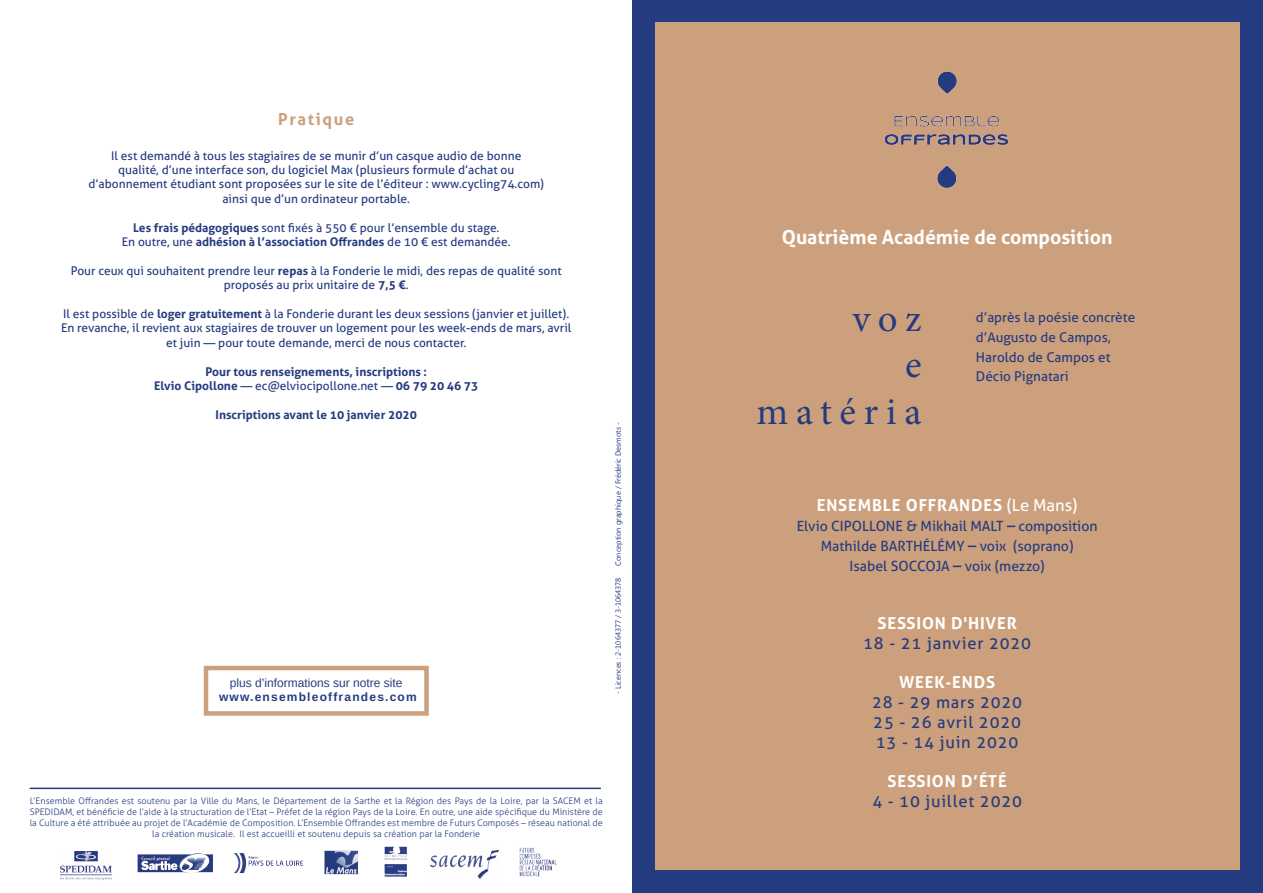
<style>
.page{position:relative;width:1263px;height:893px;background:#fff}
.page>*{position:absolute;margin:0;border:0;box-sizing:border-box;transform-origin:0 0}
.t1{font:38.85px "Minion Pro";letter-spacing:.195em;color:#253b80}
.t2{font:700 19.5px "Aller";color:#fff}
.t3{font:16.5px "Aller";letter-spacing:.05em;color:#253b80}
.t4{font:700 16.5px "Aller";letter-spacing:.05em;color:#fff}
.t5{font:700 16.5px "Aller";letter-spacing:.1em;color:#cca07c}
.t6{font:14.1px "Aller";color:#253b80}
.t7{font:13.5px "Aller";color:#253b80}
.t8{font:12px/14.4px "Aller";color:#253b80;text-align:center}
.t9{font:700 12px "Aller";color:#253b80}
.t10{font:12px "Liberation Sans";color:#253b80}
.t11{font:700 12px "Liberation Sans";letter-spacing:.1em;color:#253b80}
.t12{font:300 9px/10.8px "Aller";letter-spacing:.005em;color:#253b80;text-align:center}
.t13{font:7.5px "Lao UI";color:#253b80}
.s1{font-weight:700}
.s2{font-weight:400}
.s3{font-size:16.5px}
</style>
<div class="page">
<div style="left:631px;top:0;width:632px;height:893px;background:#253b80"></div>
<div style="left:655px;top:22px;width:584px;height:848px;background:#cca07c"></div>
<img style="left:60px;top:846px;width:497px;height:34px">
<hr style="left:30px;top:788px;width:571px;height:1px;background:#253b80">
<div style="left:204px;top:666px;width:225px;height:50px;border:4px solid #cca07c"></div>
<img style="left:884px;top:71px;width:125px;height:117px">
<p class="t5" style="left:278px;top:109px;width:78px">Pratique</p>
<p class="t8" style="left:111px;top:148px;width:412px">Il est demandé à tous les stagiaires de se munir d’un casque audio de bonne</p>
<p class="t8" style="left:118px;top:163px;width:398px">qualité, d’une interface son, du logiciel Max (plusieurs formule d’achat ou</p>
<p class="t8" style="left:88px;top:177px;width:457px">d’abonnement étudiant sont proposées sur le site de l’éditeur : www.cycling74.com)</p>
<p class="t8" style="left:222px;top:191px;width:189px">ainsi que d’un ordinateur portable.</p>
<p class="t8" style="left:133px;top:220px;width:368px"><span class="s1">Les frais pédagogiques</span> sont fixés à 550 € pour l’ensemble du stage.</p>
<p class="t9" style="left:122px;top:234px;width:390px"><span class="s2">En outre, une</span> adhésion à l’association Offrandes <span class="s2">de 10 € est demandée.</span></p>
<p class="t8" style="left:71px;top:263px;width:492px">Pour ceux qui souhaitent prendre leur <span class="s1">repas</span> à la Fonderie le midi, des repas de qualité sont proposés au prix unitaire de <span class="s1">7,5 €</span>.</p>
<p class="t8" style="left:61px;top:307px;width:512px">Il est possible de <span class="s1">loger gratuitement</span> à la Fonderie durant les deux sessions (janvier et juillet).<br>En revanche, il revient aux stagiaires de trouver un logement pour les week-ends de mars, avril et juin — pour toute demande, merci de nous contacter.</p>
<p class="t9" style="left:205px;top:364px;width:223px">Pour tous renseignements, inscriptions :</p>
<p class="t9" style="left:154px;top:378px;width:326px">Elvio Cipollone <span class="s2">— ec@elviocipollone.net —</span> 06 79 20 46 73</p>
<p class="t9" style="left:216px;top:407px;width:203px">Inscriptions avant le 10 janvier 2020</p>
<p class="t10" style="left:230px;top:676px;width:174px">plus d’informations sur notre site</p>
<p class="t11" style="left:219px;top:689px;width:199px">www.ensembleoffrandes.com</p>
<p class="t13" style="left:613px;top:565px;width:145px;rotate:-90deg">Conception graphique / Frédéric Desmots -</p>
<p class="t13" style="left:613px;top:694px;width:118px;rotate:-90deg">- Licences : 2-1064377 / 3-1064378</p>
<p class="t12" style="left:30px;top:796px;width:574px">L’Ensemble Offrandes est soutenu par la Ville du Mans, le Département de la Sarthe et la Région des Pays de la Loire, par la SACEM et la SPEDIDAM, et bénéficie de l’aide à la structuration de l’Etat – Préfet de la région Pays de la Loire. En outre, une aide spécifique du Ministère de la Culture a été attribuée au projet de l’Académie de Composition. L’Ensemble Offrandes est membre de Futurs Composés – réseau national de la création musicale. Il est accueilli et soutenu depuis sa création par la Fonderie</p>
<p class="t2" style="left:782px;top:225px;width:332px">Quatrième Académie de composition</p>
<p class="t1" style="left:852px;top:292px;width:71px">voz</p>
<p class="t1" style="left:905px;top:339px;width:18px">e</p>
<p class="t1" style="left:757px;top:386px;width:166px">matéria</p>
<p class="t7" style="left:976px;top:309px;width:161px">d’après la poésie concrète</p>
<p class="t7" style="left:976px;top:329px;width:136px">d’Augusto de Campos,</p>
<p class="t7" style="left:976px;top:349px;width:136px">Haroldo de Campos et</p>
<p class="t7" style="left:976px;top:368px;width:94px">Décio Pignatari</p>
<p class="t4" style="left:817px;top:495px;width:262px">ENSEMBLE OFFRANDES <span class="s2">(Le Mans)</span></p>
<p class="t6" style="left:797px;top:518px;width:302px">Elvio CIPOLLONE &amp; Mikhail MALT <span class="s3">–</span> composition</p>
<p class="t6" style="left:821px;top:537px;width:254px">Mathilde BARTHÉLÉMY <span class="s3">–</span> voix (soprano)</p>
<p class="t6" style="left:849px;top:557px;width:197px">Isabel SOCCOJA <span class="s3">–</span> voix (mezzo)</p>
<p class="t4" style="left:877px;top:613px;width:141px">SESSION D'HIVER</p>
<p class="t3" style="left:863px;top:633px;width:169px">18 - 21 janvier 2020</p>
<p class="t4" style="left:899px;top:672px;width:98px">WEEK-ENDS</p>
<p class="t3" style="left:872px;top:692px;width:152px">28 - 29 mars 2020</p>
<p class="t3" style="left:873px;top:712px;width:149px">25 - 26 avril 2020</p>
<p class="t3" style="left:876px;top:732px;width:144px">13 - 14 juin 2020</p>
<p class="t4" style="left:887px;top:771px;width:121px">SESSION D’ÉTÉ</p>
<p class="t3" style="left:872px;top:791px;width:151px">4 - 10 juillet 2020</p>
</div>
